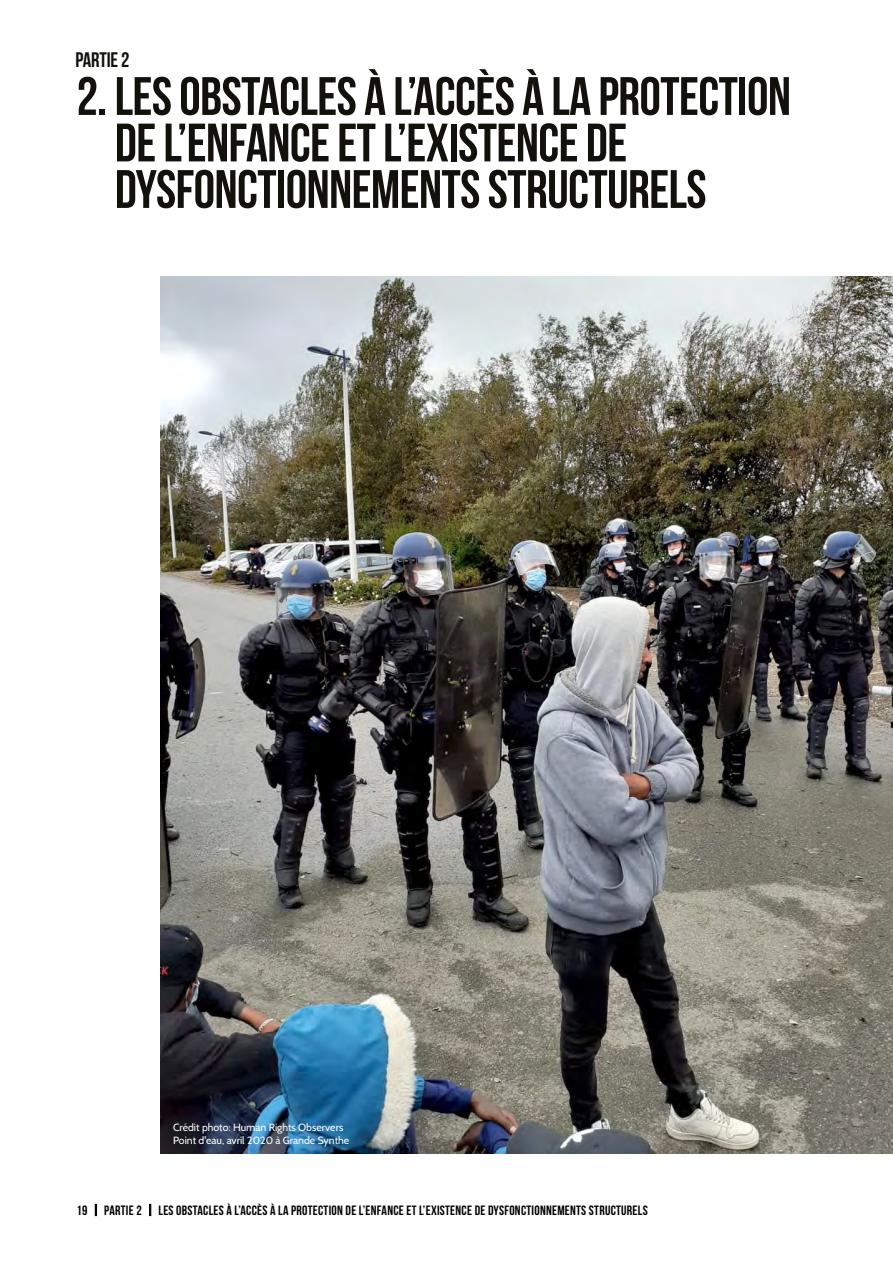
<style>
.page{position:relative;width:893px;height:1263px;background:#fff}
.page>*{position:absolute;margin:0;border:0;box-sizing:border-box;transform-origin:0 0}
.t1{font:54px/46.5px "Bebas Neue";letter-spacing:-.01em;color:#12110c}
.t2{font:21px "Bebas Neue";letter-spacing:-.01em;color:#12110c}
.t3{font:13.5px "Bebas Neue";letter-spacing:.02em;color:#000}
.t4{font:10.5px/13.5px "Cabin";color:#fff}
</style>
<div class="page">
<img style="left:161px;top:276px;width:732px;height:878px">
<svg style="left:95px;top:1204px;width:2px;height:12px"></svg>
<svg style="left:149px;top:1204px;width:2px;height:12px"></svg>
<h2 class="t2" style="left:75px;top:48px;width:55px">PARTIE 2</h2>
<h1 class="t1" style="left:115px;top:72px;width:678px;text-indent:-38px">2. LES OBSTACLES À L’ACCÈS À LA PROTECTION<br>DE L’ENFANCE ET L’EXISTENCE DE<br>DYSFONCTIONNEMENTS STRUCTURELS</h1>
<p class="t4" style="left:173px;top:1120px;width:178px">Crédit photo: Human Rights Observers<br>Point d'eau, avril 2020 à Grande Synthe</p>
<p class="t3" style="left:77px;top:1202px;width:573px">19 | PARTIE 2 | LES OBSTACLES À L’ACCÈS À LA PROTECTION DE L’ENFANCE ET L’EXISTENCE DE DYSFONCTIONNEMENTS STRUCTURELS</p>
</div>
